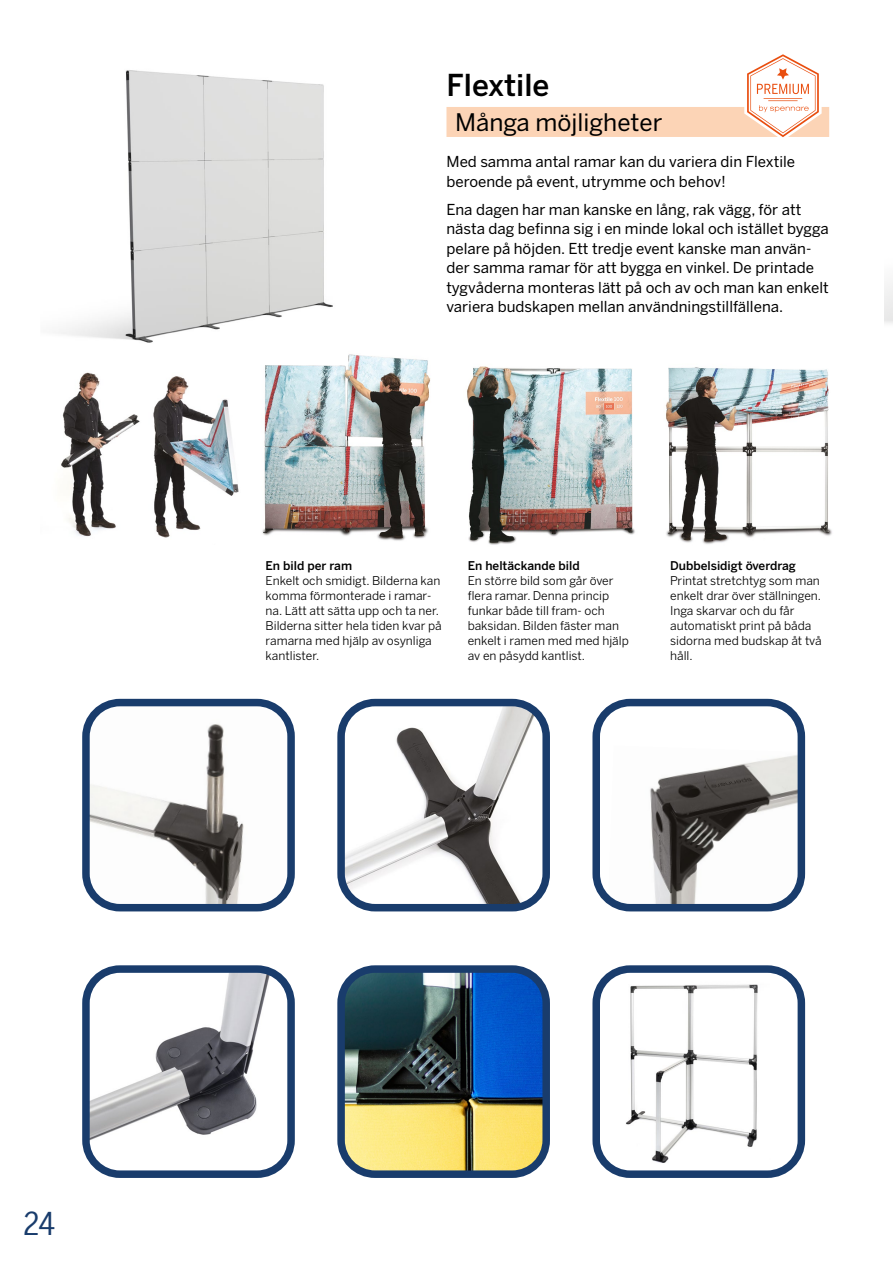
<style>
.page{position:relative;width:893px;height:1263px;background:#fff}
.page>*{position:absolute;margin:0;border:0;box-sizing:border-box;transform-origin:0 0}
.t1{font:31.5px "Benton Sans Condensed";color:#193c6c}
.t2{font:500 30px "Benton Sans";color:#000}
.t3{font:24px "Benton Sans";color:#000}
.t4{font:15px/19.5px "Benton Sans";color:#000}
.t5{font:12px/15px "Benton Sans";color:#000}
.t6{font:500 12px "Benton Sans";color:#000}
</style>
<div class="page">
<img style="left:153px;top:376px;width:86px;height:162px">
<img style="left:61px;top:372px;width:79px;height:165px">
<img style="left:262px;top:359px;width:169px;height:182px">
<img style="left:467px;top:366px;width:168px;height:179px">
<img style="left:665px;top:367px;width:167px;height:177px">
<img style="left:608px;top:755px;width:188px;height:147px">
<div style="left:592px;top:699px;width:213px;height:212px;border:8px solid #193c6c;border-radius:34px"></div>
<img style="left:605px;top:974px;width:153px;height:195px">
<div style="left:592px;top:965px;width:213px;height:213px;border:8px solid #193c6c;border-radius:34px"></div>
<img style="left:91px;top:708px;width:195px;height:194px">
<div style="left:82px;top:699px;width:213px;height:212px;border:8px solid #193c6c;border-radius:34px"></div>
<img style="left:91px;top:974px;width:195px;height:195px">
<div style="left:82px;top:965px;width:213px;height:213px;border:8px solid #193c6c;border-radius:34px"></div>
<img style="left:346px;top:708px;width:195px;height:194px">
<div style="left:337px;top:699px;width:213px;height:212px;border:8px solid #193c6c;border-radius:34px"></div>
<img style="left:346px;top:974px;width:195px;height:195px">
<div style="left:337px;top:965px;width:213px;height:213px;border:8px solid #193c6c;border-radius:34px"></div>
<img style="left:58px;top:70px;width:357px;height:296px">
<div style="left:446px;top:107px;width:383px;height:30px;background:#fcd4b6"></div>
<svg style="left:744px;top:54px;width:78px;height:83px"></svg>
<h2 class="t2" style="left:446px;top:67px;width:104px">Flextile</h2>
<h3 class="t3" style="left:455px;top:107px;width:209px">Många möjligheter</h3>
<p class="t4" style="left:446px;top:152px;width:350px">Med samma antal ramar kan du variera din Flextile beroende på event, utrymme och behov!</p>
<p class="t4" style="left:446px;top:199px;width:384px">Ena dagen har man kanske en lång, rak vägg, för att nästa dag befinna sig i en minde lokal och istället bygga pelare på höjden. Ett tredje event kanske man använ&shy;der samma ramar för att bygga en vinkel. De printade tygvåderna monteras lätt på och av och man kan enkelt variera budskapen mellan användningstillfällena.</p>
<p class="t6" style="left:266px;top:558px;width:88px">En bild per ram</p>
<p class="t5" style="left:266px;top:573px;width:178px">Enkelt och smidigt. Bilderna kan komma förmonterade i ramar&shy;na. Lätt att sätta upp och ta ner.<br>Bilderna sitter hela tiden kvar på ramarna med hjälp av osynliga kantlister.</p>
<p class="t6" style="left:468px;top:558px;width:113px">En heltäckande bild</p>
<p class="t5" style="left:468px;top:573px;width:163px">En större bild som går över flera ramar. Denna princip funkar både till fram- och baksidan. Bilden fäster man enkelt i ramen med med hjälp av en påsydd kantlist.</p>
<p class="t6" style="left:670px;top:558px;width:127px">Dubbelsidigt överdrag</p>
<p class="t5" style="left:670px;top:573px;width:153px">Printat stretchtyg som man enkelt drar över ställningen.<br>Inga skarvar och du får automatiskt print på båda sidorna med budskap åt två håll.</p>
<h1 class="t1" style="left:23px;top:1201px;width:33px">24</h1>
</div>
